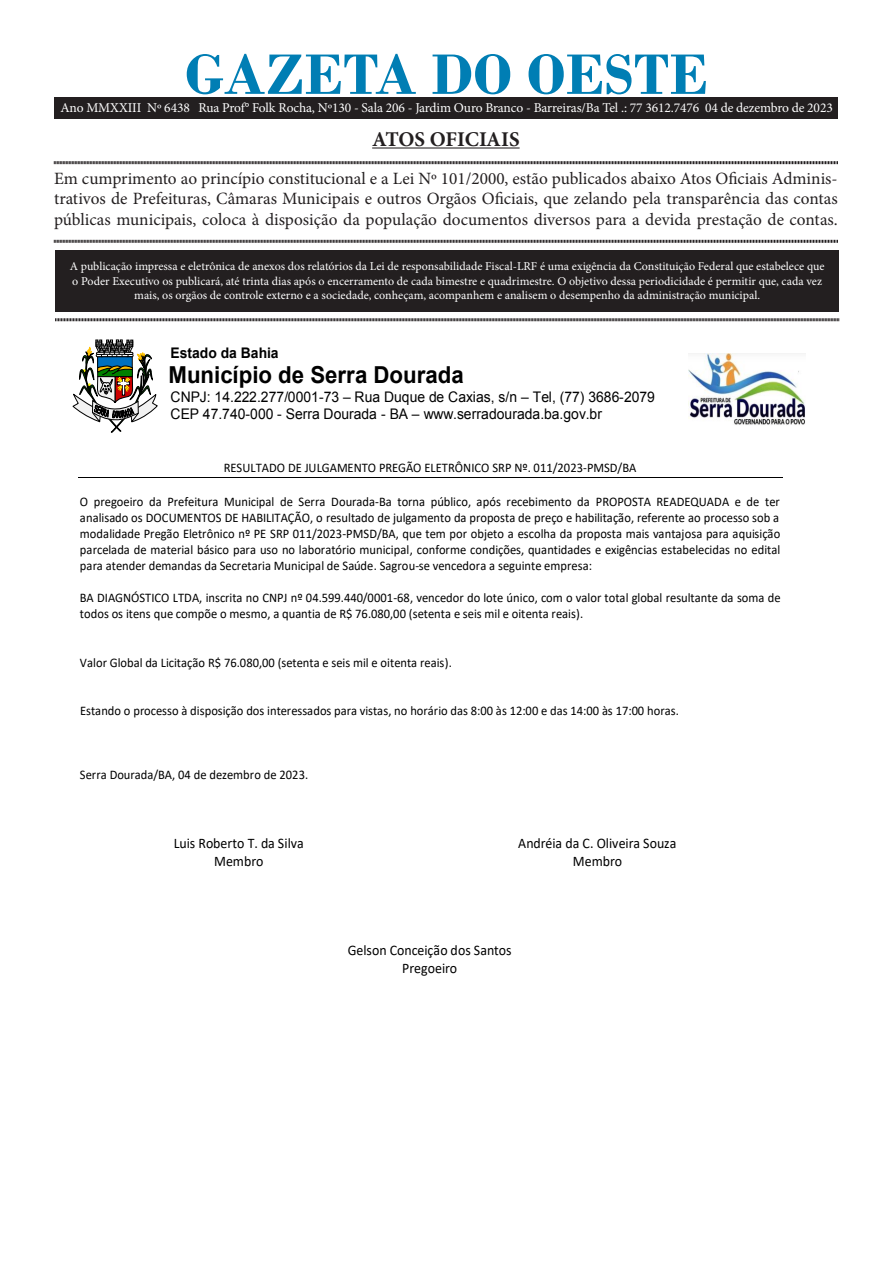
<style>
.page{position:relative;width:893px;height:1263px;background:#fff}
.page>*{position:absolute;margin:0;border:0;box-sizing:border-box;transform-origin:0 0}
.t1{font:700 60px "Bodoni";color:#007eb4}
.t2{font:700 23.4px "Arial";color:#000;scale:.95 1}
.t3{font:700 21px "Minion Pro";letter-spacing:-.005em;color:#231f20}
.t4{font:17.25px/20.7px "Minion Pro";color:#231f20;text-align:justify}
.t5{font:14.55px/17px "Arial";letter-spacing:.005em;color:#000;scale:.95 1}
.t6{font:14.55px/17.9px "Calibri";color:#000;text-align:center;scale:.95 1}
.t7{font:700 14.55px "Arial";color:#000;scale:.95 1}
.t8{font:13.5px "Minion Pro";letter-spacing:-.01em;color:#fff}
.t9{font:13.2px/16px "Calibri";color:#000;text-align:justify;scale:.95 1}
.t10{font:12px/14.4px "Minion Pro";color:#fff;text-align:center}
.s1{font-style:inherit}
</style>
<div class="page">
<div style="left:55px;top:250px;width:784px;height:61px;background:#231f20"></div>
<hr style="left:372px;top:147px;width:148px;height:2px;background:#231f20">
<svg style="left:54px;top:161px;width:784px;height:4px;background:#908e8e"></svg>
<svg style="left:54px;top:239px;width:784px;height:4px;background:#908e8e"></svg>
<svg style="left:55px;top:318px;width:784px;height:4px;background:#908e8e"></svg>
<div style="left:54px;top:98px;width:784px;height:20px;background:#231f20"></div>
<img style="left:689px;top:353px;width:116px;height:72px">
<svg style="left:72px;top:340px;width:86px;height:92px"></svg>
<hr style="left:78px;top:477px;width:704px;height:1px;background:#000">
<p class="t1" style="left:185px;top:39px;width:525px">GAZETA DO OESTE</p>
<p class="t3" style="left:372px;top:124px;width:149px">ATOS OFICIAIS</p>
<p class="t4" style="left:54px;top:168px;width:785px">Em cumprimento ao princípio constitucional e a Lei Nº 101/2000, estão publicados abaixo Atos Oficiais Adminis&shy;trativos de Prefeituras, Câmaras Municipais e outros Orgãos Oficiais, que zelando pela transparência das contas públicas municipais, coloca à disposição da população documentos diversos para a devida prestação de contas.</p>
<p class="t10" style="left:70px;top:259px;width:756px">A publicação impressa e eletrônica de anexos dos relatórios da Lei de responsabilidade Fiscal-LRF é uma exigência da Constituição Federal que estabelece que o Poder Executivo os publicará, até trinta dias após o encerramento de cada bimestre e quadrimestre. O objetivo dessa periodicidade é permitir que, cada vez mais, os orgãos de controle externo e a sociedade, conheçam, acompanhem e analisem o desempenho da administração municipal.</p>
<p class="t8" style="left:60px;top:98px;width:774px">Ano MMXXIII Nº 6438 Rua Prof° Folk Rocha, Nº130 - Sala 206 - Jardim Ouro Branco - Barreiras/Ba Tel .: 77 3612.7476 04 de dezembro de 2023</p>
<p class="t7" style="left:171px;top:343px;width:115px">Estado da Bahia</p>
<p class="t2" style="left:168px;top:359px;width:313px">Município de Serra Dourada</p>
<p class="t5" style="left:171px;top:389px;width:511px">CNPJ: 14.222.277/0001-73 <span class="s1">–</span> Rua Duque de Caxias, s/n <span class="s1">–</span> Tel, (77) 3686-2079<br>CEP 47.740-000 - Serra Dourada - BA <span class="s1">–</span> www.serradourada.ba.gov.br</p>
<p class="t9" style="left:224px;top:459px;width:436px">RESULTADO DE JULGAMENTO PREGÃO ELETRÔNICO SRP Nº. 011/2023-PMSD/BA</p>
<p class="t9" style="left:80px;top:493px;width:739px">O pregoeiro da Prefeitura Municipal de Serra Dourada-Ba torna público, após recebimento da PROPOSTA READEQUADA e de ter analisado os DOCUMENTOS DE HABILITAÇÃO, o resultado de julgamento da proposta de preço e habilitação, referente ao processo sob a modalidade Pregão Eletrônico nº PE SRP 011/2023-PMSD/BA, que tem por objeto a escolha da proposta mais vantajosa para aquisição parcelada de material básico para uso no laboratório municipal, conforme condições, quantidades e exigências estabelecidas no edital para atender demandas da Secretaria Municipal de Saúde. Sagrou-se vencedora a seguinte empresa:</p>
<p class="t9" style="left:80px;top:590px;width:739px">BA DIAGNÓSTICO LTDA, inscrita no CNPJ nº 04.599.440/0001-68, vencedor do lote único, com o valor total global resultante da soma de todos os itens que compõe o mesmo, a quantia de R$ 76.080,00 (setenta e seis mil e oitenta reais).</p>
<p class="t9" style="left:80px;top:654px;width:393px">Valor Global da Licitação R$ 76.080,00 (setenta e seis mil e oitenta reais).</p>
<p class="t9" style="left:80px;top:702px;width:632px">Estando o processo à disposição dos interessados para vistas, no horário das 8:00 às 12:00 e das 14:00 às 17:00 horas.</p>
<p class="t9" style="left:80px;top:766px;width:242px">Serra Dourada/BA, 04 de dezembro de 2023.</p>
<p class="t6" style="left:174px;top:834px;width:138px">Luis Roberto T. da Silva<br>Membro</p>
<p class="t6" style="left:518px;top:834px;width:168px">Andréia da C. Oliveira Souza<br>Membro</p>
<p class="t6" style="left:348px;top:941px;width:174px">Gelson Conceição dos Santos<br>Pregoeiro</p>
</div>
